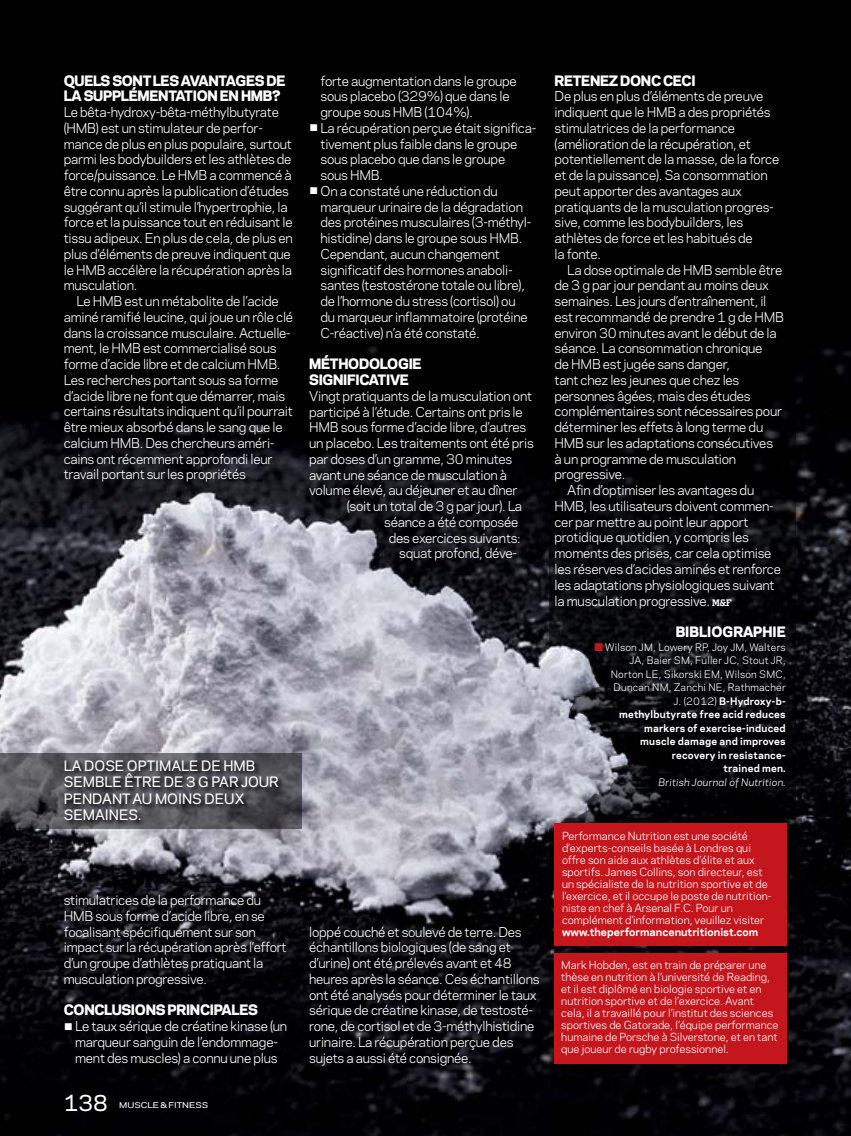
<style>
.page{position:relative;width:851px;height:1136px;background:#fff}
.page>*{position:absolute;margin:0;border:0;box-sizing:border-box;transform-origin:0 0}
.t1{font:500 21px "Galaxie Polaris";color:#fff}
.t2{font:800 13.5px/15.8px "Galaxie Polaris";letter-spacing:-.02em;color:#fff}
.t3{font:500 13.5px/16.5px "Galaxie Polaris";color:#fff}
.t4{font:12.75px/15.8px "Galaxie Polaris";letter-spacing:-.02em;color:#fff}
.t5{font:10.5px/12px "Galaxie Polaris";color:#fff}
.t6{font:700 10.5px "Galaxie Polaris";color:#fff}
.t7{font:9.75px/13.5px "Galaxie Polaris";letter-spacing:.02em;color:#fff;text-align:right}
.t8{font:italic 9.75px "Galaxie Polaris";letter-spacing:.02em;color:#fff}
.t9{font:500 7.5px "Galaxie Polaris";color:#fff;scale:1.2 1}
.s1{font-weight:700}
.s2{font-family:"Dispatch Cond";font-weight:700;font-size:9px}
.s3{color:#c4161c}
</style>
<div class="page">
<img style="left:0;top:0;width:850px;height:1135px">
<div style="left:554px;top:952px;width:233px;height:111px;background:#c4161c"></div>
<svg style="left:549px;top:54px;width:246px;height:826px;background:#0b0b0d"></svg>
<img style="left:0;top:500px;width:514px;height:408px">
<svg style="left:0;top:753px;width:301px;height:75px;background:#545359"></svg>
<svg style="left:63px;top:760px;width:222px;height:66px;background:#46464a"></svg>
<div style="left:554px;top:823px;width:233px;height:122px;background:#c4161c"></div>
<p class="t2" style="left:64px;top:71px;width:223px">QUELS SONT LES AVANTAGES DE<br>LA SUPPLÉMENTATION EN HMB?</p>
<p class="t4" style="left:64px;top:104px;width:230px">Le bêta-hydroxy-bêta-méthylbutyrate (HMB) est un stimulateur de perfor&shy;mance de plus en plus populaire, surtout parmi les bodybuilders et les athlètes de force/puissance. Le HMB a commencé à être connu après la publication d’études suggérant qu’il stimule l’hypertrophie, la force et la puissance tout en réduisant le tissu adipeux. En plus de cela, de plus en plus d’éléments de preuve indiquent que le HMB accélère la récupération après la musculation.</p>
<p class="t4" style="left:64px;top:292px;width:231px;text-indent:13px">Le HMB est un métabolite de l’acide aminé ramifié leucine, qui joue un rôle clé dans la croissance musculaire. Actuelle&shy;ment, le HMB est commercialisé sous forme d’acide libre et de calcium HMB.<br>Les recherches portant sous sa forme d’acide libre ne font que démarrer, mais certains résultats indiquent qu’il pourrait être mieux absorbé dans le sang que le calcium HMB. Des chercheurs améri&shy;cains ont récemment approfondi leur travail portant sur les propriétés</p>
<p class="t3" style="left:64px;top:756px;width:216px">LA DOSE OPTIMALE DE HMB<br>SEMBLE ÊTRE DE 3 G PAR JOUR<br>PENDANT AU MOINS DEUX<br>SEMAINES.</p>
<p class="t4" style="left:64px;top:891px;width:224px">stimulatrices de la performance du HMB sous forme d’acide libre, en se focalisant spécifiquement sur son impact sur la récupération après l’effort d’un groupe d’athlètes pratiquant la musculation progressive.</p>
<p class="t2" style="left:64px;top:1000px;width:195px">CONCLUSIONS PRINCIPALES</p>
<p class="t4" style="left:64px;top:1017px;width:225px;text-align:center"><span class="s1">▪</span> Le taux sérique de créatine kinase (un marqueur sanguin de l’endommage&shy;ment des muscles) a connu une plus</p>
<h1 class="t1" style="left:64px;top:1087px;width:46px">138</h1>
<p class="t9" style="left:119px;top:1099px;width:76px">MUSCLE &amp; FITNESS</p>
<p class="t4" style="left:320px;top:72px;width:198px">forte augmentation dans le groupe sous placebo (329%) que dans le groupe sous HMB (104%).</p>
<p class="t4" style="left:320px;top:119px;width:217px;text-indent:-11px"><span class="s1">▪</span> La récupération perçue était significa&shy;tivement plus faible dans le groupe sous placebo que dans le groupe<br>sous HMB.</p>
<p class="t4" style="left:320px;top:182px;width:212px;text-indent:-11px"><span class="s1">▪</span> On a constaté une réduction du marqueur urinaire de la dégradation des protéines musculaires (3-méthyl&shy;histidine) dans le groupe sous HMB.<br>Cependant, aucun changement significatif des hormones anaboli&shy;santes (testostérone totale ou libre), de l’hormone du stress (cortisol) ou du marqueur inflammatoire (protéine C-réactive) n’a été constaté.</p>
<p class="t2" style="left:309px;top:354px;width:114px">MÉTHODOLOGIE<br>SIGNIFICATIVE</p>
<p class="t4" style="left:309px;top:387px;width:226px">Vingt pratiquants de la musculation ont participé à l’étude. Certains ont pris le HMB sous forme d’acide libre, d’autres un placebo. Les traitements ont été pris par doses d’un gramme, 30 minutes avant une séance de musculation à volume élevé, au déjeuner et au dîner</p>
<p class="t4" style="left:346px;top:497px;width:177px">(soit un total de 3 g par jour). La</p>
<p class="t4" style="left:384px;top:513px;width:136px">séance a été composée</p>
<p class="t4" style="left:388px;top:529px;width:134px">des exercices suivants:</p>
<p class="t4" style="left:399px;top:544px;width:119px">squat profond, déve-</p>
<p class="t2" style="left:554px;top:71px;width:142px">RETENEZ DONC CECI</p>
<p class="t4" style="left:554px;top:88px;width:226px">De plus en plus d’éléments de preuve indiquent que le HMB a des propriétés stimulatrices de la performance (amélioration de la récupération, et potentiellement de la masse, de la force et de la puissance). Sa consommation peut apporter des avantages aux pratiquants de la musculation progres&shy;sive, comme les bodybuilders, les athlètes de force et les habitués de<br>la fonte.</p>
<p class="t4" style="left:567px;top:261px;width:216px">La dose optimale de HMB semble être</p>
<p class="t4" style="left:554px;top:277px;width:216px">de 3 g par jour pendant au moins deux</p>
<p class="t4" style="left:554px;top:292px;width:213px">semaines. Les jours d’entraînement, il</p>
<p class="t4" style="left:554px;top:308px;width:231px">est recommandé de prendre 1 g de HMB</p>
<p class="t4" style="left:554px;top:324px;width:224px">environ 30 minutes avant le début de la</p>
<p class="t4" style="left:554px;top:340px;width:209px">séance. La consommation chronique</p>
<p class="t4" style="left:554px;top:355px;width:177px">de HMB est jugée sans danger,</p>
<p class="t4" style="left:554px;top:371px;width:186px">tant chez les jeunes que chez les</p>
<p class="t4" style="left:554px;top:387px;width:197px">personnes âgées, mais des études</p>
<p class="t4" style="left:554px;top:403px;width:229px">complémentaires sont nécessaires pour</p>
<p class="t4" style="left:554px;top:418px;width:210px">déterminer les effets à long terme du</p>
<p class="t4" style="left:554px;top:434px;width:220px">HMB sur les adaptations consécutives</p>
<p class="t4" style="left:554px;top:450px;width:183px">à un programme de musculation</p>
<p class="t4" style="left:554px;top:466px;width:72px">progressive.</p>
<p class="t4" style="left:567px;top:481px;width:188px">Afin d’optimiser les avantages du</p>
<p class="t4" style="left:554px;top:497px;width:221px">HMB, les utilisateurs doivent commen-</p>
<p class="t4" style="left:554px;top:513px;width:195px">cer par mettre au point leur apport</p>
<p class="t4" style="left:554px;top:529px;width:196px">protidique quotidien, y compris les</p>
<p class="t4" style="left:554px;top:544px;width:218px">moments des prises, car cela optimise</p>
<p class="t4" style="left:554px;top:560px;width:228px">les réserves d’acides aminés et renforce</p>
<p class="t4" style="left:554px;top:576px;width:221px">les adaptations physiologiques suivant</p>
<p class="t4" style="left:554px;top:592px;width:179px">la musculation progressive. <span class="s2">M&amp;F</span></p>
<p class="t2" style="left:675px;top:622px;width:10px">BIBLIOGRAPHIE</p>
<p class="t7" style="left:594px;top:639px;width:193px"><span class="s3">■</span> Wilson JM, Lowery RP, Joy JM, Walters<br>JA, Baier SM, Fuller JC, Stout JR,<br>Norton LE, Sikorski EM, Wilson SMC,<br>Duncan NM, Zanchi NE, Rathmacher<br>J. (2012) <span class="s1">B-Hydroxy-b&shy;methylbutyrate free acid reduces markers of exercise-induced<br>muscle damage and improves recovery in resistance-<br>trained men.</span></p>
<p class="t8" style="left:658px;top:774px;width:129px">British Journal of Nutrition.</p>
<p class="t4" style="left:309px;top:922px;width:232px">loppé couché et soulevé de terre. Des échantillons biologiques (de sang et d’urine) ont été prélevés avant et 48 heures après la séance. Ces échantillons ont été analysés pour déterminer le taux sérique de créatine kinase, de testosté&shy;rone, de cortisol et de 3-méthylhistidine urinaire. La récupération perçue des sujets a aussi été consignée.</p>
<p class="t5" style="left:562px;top:829px;width:211px">Performance Nutrition est une société d’experts-conseils basée à Londres qui offre son aide aux athlètes d’élite et aux sportifs. James Collins, son directeur, est un spécialiste de la nutrition sportive et de l’exercice, et il occupe le poste de nutrition&shy;niste en chef à Arsenal F.C. Pour un complément d’information, veuillez visiter</p>
<p class="t6" style="left:562px;top:924px;width:198px">www.theperformancenutritionist.com</p>
<p class="t5" style="left:561px;top:957px;width:219px">Mark Hobden, est en train de préparer une thèse en nutrition à l’université de Reading, et il est diplômé en biologie sportive et en nutrition sportive et de l’exercice. Avant cela, il a travaillé pour l’institut des sciences sportives de Gatorade, l’équipe performance humaine de Porsche à Silverstone, et en tant que joueur de rugby professionnel.</p>
</div>
